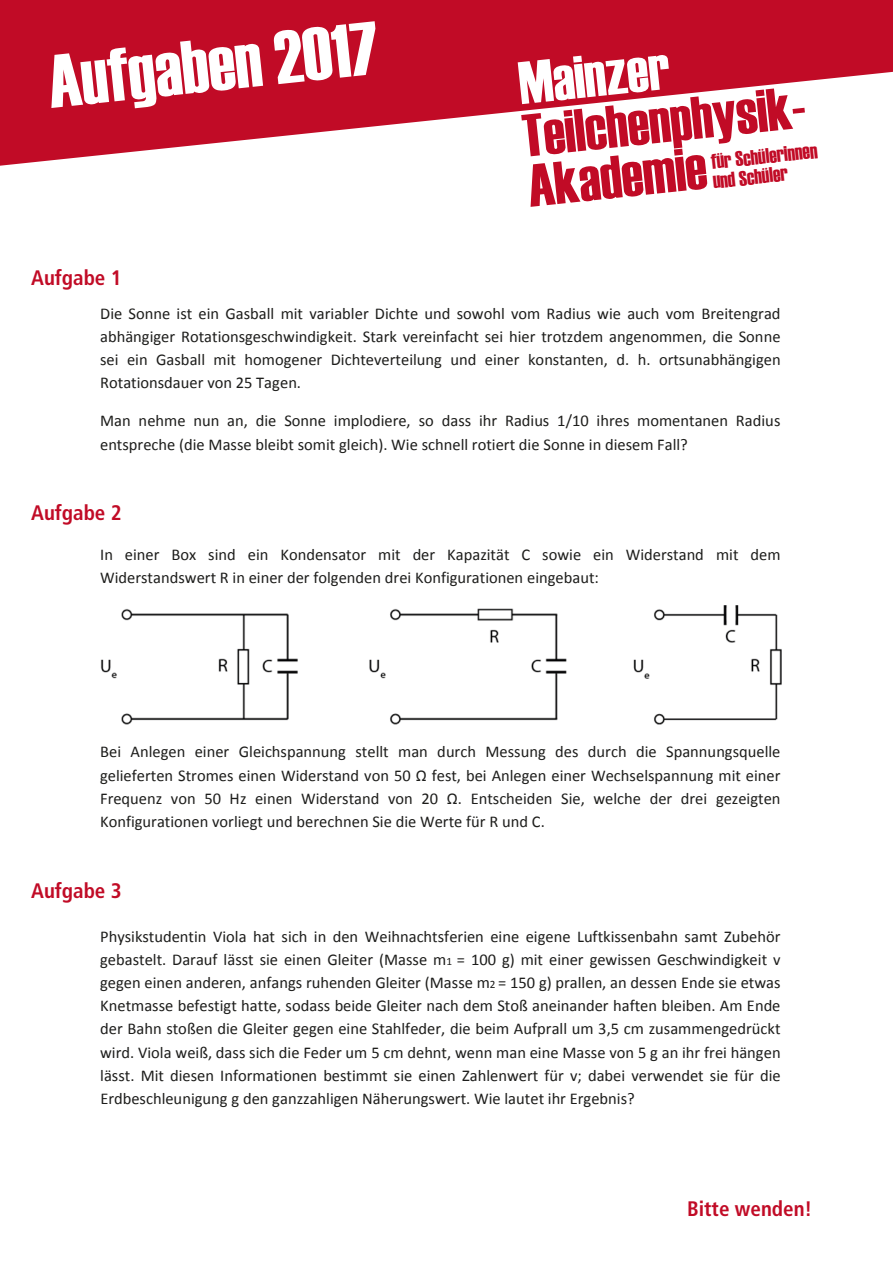
<style>
.page{position:relative;width:893px;height:1263px;background:#fff}
.page>*{position:absolute;margin:0;border:0;box-sizing:border-box;transform-origin:0 0}
.t1{font:75px "Haettenschweiler";color:#fff}
.t2{font:60px "Haettenschweiler";color:#c10b26}
.t3{font:60px "Haettenschweiler";color:#fff}
.t4{font:700 condensed 21px "Frutiger LT Com";color:#c10b26}
.t5{font:21px/19.5px "Haettenschweiler";color:#c10b26}
.t6{font:16.5px/23.1px "Calibri";color:#1d1d1b;text-align:justify}
.s1{font-size:11.25px}
</style>
<div class="page">
<svg style="left:0;top:0;width:893px;height:166px;fill:#c10b26"></svg>
<img style="left:100px;top:605px;width:681px;height:119px">
<p class="t1" style="left:43px;top:31px;width:333px;rotate:-6deg">Aufgaben 2017</p>
<p class="t4" style="left:31px;top:265px;width:92px">Aufgabe 1</p>
<p class="t3" style="left:515px;top:43px;width:153px;rotate:-6deg">Mainzer</p>
<p class="t2" style="left:518px;top:96px;width:302px;rotate:-6deg">Teilchenphysik-</p>
<p class="t2" style="left:524px;top:146px;width:181px;rotate:-6deg">Akademie</p>
<p class="t5" style="left:710px;top:152px;width:109px;rotate:-6deg">für Schülerinnen und Schüler</p>
<p class="t6" style="left:100px;top:302px;width:682px">Die Sonne ist ein Gasball mit variabler Dichte und sowohl vom Radius wie auch vom Breitengrad abhängiger Rotationsgeschwindigkeit. Stark vereinfacht sei hier trotzdem angenommen, die Sonne sei ein Gasball mit homogener Dichteverteilung und einer konstanten, d. h. ortsunabhängigen Rotationsdauer von 25 Tagen.</p>
<p class="t6" style="left:100px;top:409px;width:682px">Man nehme nun an, die Sonne implodiere, so dass ihr Radius 1/10 ihres momentanen Radius entspreche (die Masse bleibt somit gleich). Wie schnell rotiert die Sonne in diesem Fall?</p>
<p class="t4" style="left:31px;top:500px;width:92px">Aufgabe 2</p>
<p class="t6" style="left:100px;top:543px;width:682px">In einer Box sind ein Kondensator mit der Kapazität C sowie ein Widerstand mit dem<br>Widerstandswert R in einer der folgenden drei Konfigurationen eingebaut:</p>
<p class="t6" style="left:100px;top:740px;width:682px">Bei Anlegen einer Gleichspannung stellt man durch Messung des durch die Spannungsquelle gelieferten Stromes einen Widerstand von 50 Ω fest, bei Anlegen einer Wechselspannung mit einer Frequenz von 50 Hz einen Widerstand von 20 Ω. Entscheiden Sie, welche der drei gezeigten Konfigurationen vorliegt und berechnen Sie die Werte für R und C.</p>
<p class="t4" style="left:31px;top:878px;width:92px">Aufgabe 3</p>
<p class="t6" style="left:100px;top:925px;width:682px">Physikstudentin Viola hat sich in den Weihnachtsferien eine eigene Luftkissenbahn samt Zubehör gebastelt. Darauf lässt sie einen Gleiter (Masse m<span class="s1">1</span> = 100 g) mit einer gewissen Geschwindigkeit v gegen einen anderen, anfangs ruhenden Gleiter (Masse m<span class="s1">2</span> = 150 g) prallen, an dessen Ende sie etwas Knetmasse befestigt hatte, sodass beide Gleiter nach dem Stoß aneinander haften bleiben. Am Ende der Bahn stoßen die Gleiter gegen eine Stahlfeder, die beim Aufprall um 3,5 cm zusammengedrückt wird. Viola weiß, dass sich die Feder um 5 cm dehnt, wenn man eine Masse von 5 g an ihr frei hängen lässt. Mit diesen Informationen bestimmt sie einen Zahlenwert für v; dabei verwendet sie für die Erdbeschleunigung g den ganzzahligen Näherungswert. Wie lautet ihr Ergebnis?</p>
<p class="t4" style="left:687px;top:1196px;width:127px">Bitte wenden!</p>
</div>
